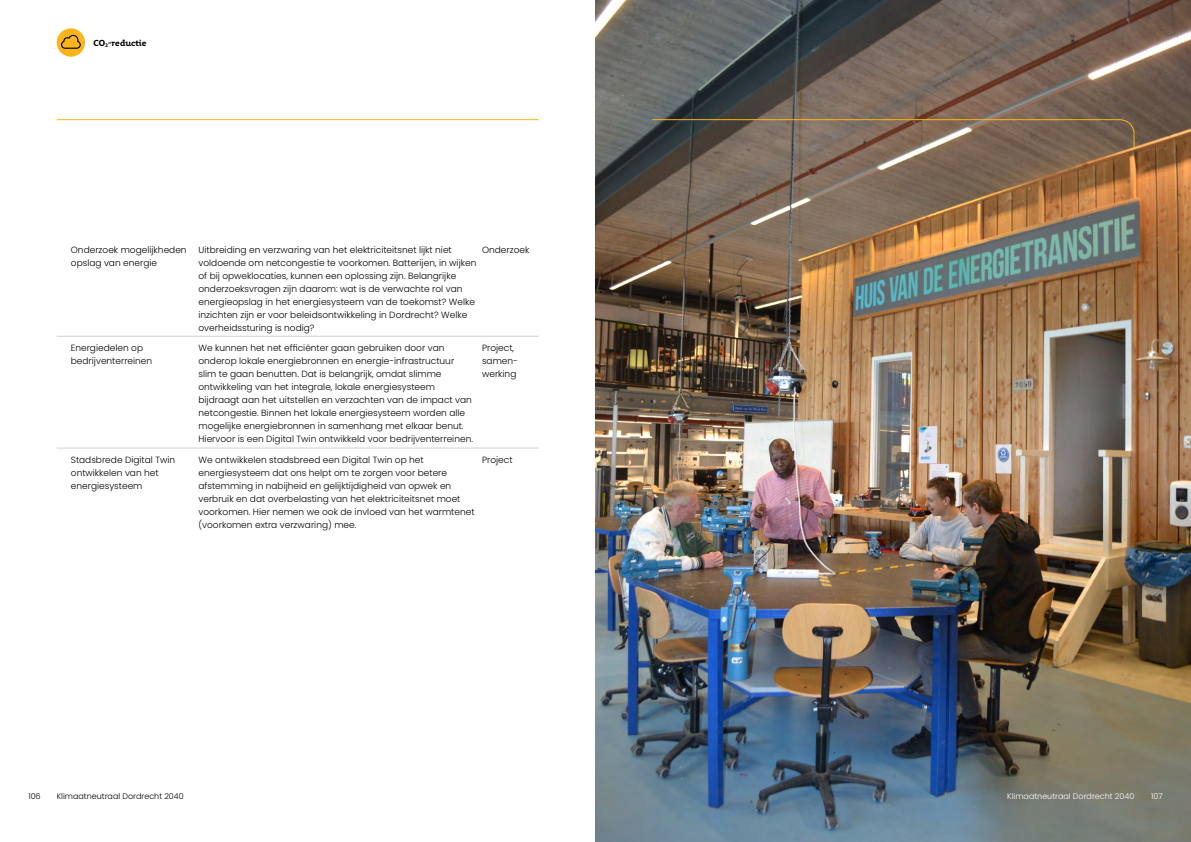
<style>
.page{position:relative;width:1191px;height:842px;background:#fff}
.page>*{position:absolute;margin:0;border:0;box-sizing:border-box;transform-origin:0 0}
.t1{font:300 9px/13px "Poppins";color:#000}
.t2{font:700 8.5px "Fresco Inf Sans";color:#000}
.t3{font:300 8px "Poppins";color:#000}
.t4{font:300 8px "Poppins";color:#fff}
</style>
<div class="page">
<img style="left:595px;top:0;width:596px;height:842px">
<div style="left:57px;top:28px;width:28px;height:29px;background:#fab51d;border-radius:50%"></div>
<svg style="left:61px;top:35px;width:20px;height:14px"></svg>
<hr style="left:57px;top:119px;width:481px;height:1px;background:#fab51d">
<svg style="left:651px;top:119px;width:483px;height:29px;background:#786554"></svg>
<hr style="left:57px;top:336px;width:141px;height:1px;background:#d0d0d0">
<hr style="left:198px;top:336px;width:284px;height:1px;background:#d0d0d0">
<hr style="left:482px;top:336px;width:57px;height:1px;background:#d0d0d0">
<hr style="left:57px;top:448px;width:141px;height:1px;background:#d0d0d0">
<hr style="left:198px;top:448px;width:284px;height:1px;background:#d0d0d0">
<hr style="left:482px;top:448px;width:57px;height:1px;background:#d0d0d0">
<p class="t2" style="left:94px;top:37px;width:54px">CO<sub>2</sub>-reductie</p>
<p class="t1" style="left:71px;top:243px;width:117px">Onderzoek mogelijkheden opslag van energie</p>
<p class="t1" style="left:198px;top:243px;width:279px">Uitbreiding en verzwaring van het elektriciteitsnet lijkt niet voldoende om netcongestie te voorkomen. Batterijen, in wijken of bij opweklocaties, kunnen een oplossing zijn. Belangrijke onderzoeksvragen zijn daarom: wat is de verwachte rol van energieopslag in het energiesysteem van de toekomst? Welke inzichten zijn er voor beleidsontwikkeling in Dordrecht? Welke overheidssturing is nodig?</p>
<p class="t1" style="left:482px;top:243px;width:49px">Onderzoek</p>
<p class="t1" style="left:71px;top:342px;width:74px">Energiedelen op</p>
<p class="t1" style="left:71px;top:355px;width:83px">bedrijventerreinen</p>
<p class="t1" style="left:198px;top:342px;width:276px">We kunnen het net efficiënter gaan gebruiken door van onderop lokale energiebronnen en energie-infrastructuur slim te gaan benutten. Dat is belangrijk, omdat slimme ontwikkeling van het integrale, lokale energiesysteem bijdraagt aan het uitstellen en verzachten van de impact van netcongestie. Binnen het lokale energiesysteem worden alle mogelijke energiebronnen in samenhang met elkaar benut.<br>Hiervoor is een Digital Twin ontwikkeld voor bedrijventerreinen.</p>
<p class="t1" style="left:482px;top:342px;width:37px">Project, samen&shy;werking</p>
<p class="t1" style="left:71px;top:453px;width:106px">Stadsbrede Digital Twin ontwikkelen van het energiesysteem</p>
<p class="t1" style="left:198px;top:453px;width:278px">We ontwikkelen stadsbreed een Digital Twin op het energiesysteem dat ons helpt om te zorgen voor betere afstemming in nabijheid en gelijktijdigheid van opwek en verbruik en dat overbelasting van het elektriciteitsnet moet voorkomen. Hier nemen we ook de invloed van het warmtenet (voorkomen extra verzwaring) mee.</p>
<p class="t1" style="left:482px;top:453px;width:32px">Project</p>
<p class="t3" style="left:28px;top:792px;width:14px">106</p>
<p class="t3" style="left:57px;top:792px;width:128px">Klimaatneutraal Dordrecht 2040</p>
<p class="t4" style="left:1007px;top:792px;width:128px">Klimaatneutraal Dordrecht 2040</p>
<p class="t4" style="left:1151px;top:792px;width:13px">107</p>
</div>
